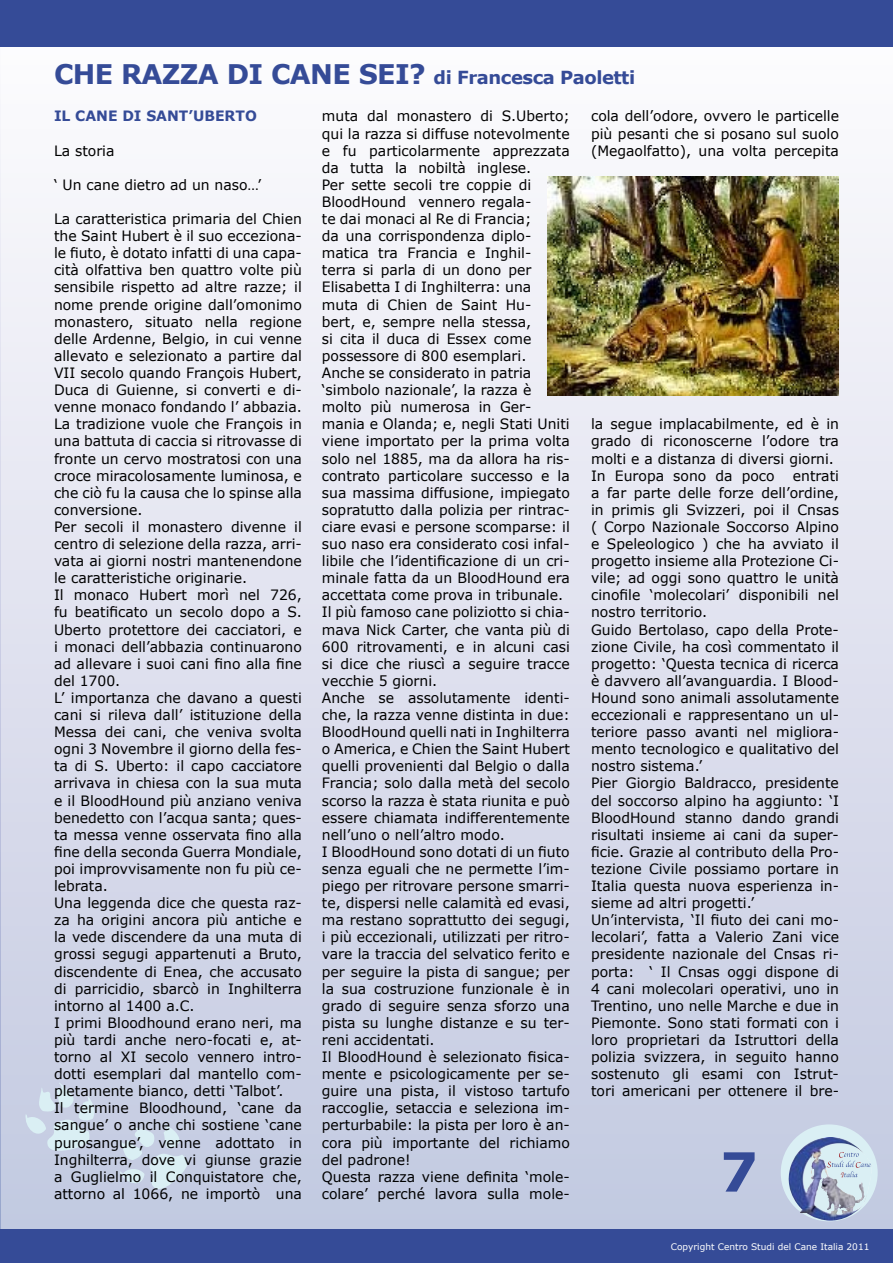
<style>
.page{position:relative;width:893px;height:1263px;background:#fff}
.page>*{position:absolute;margin:0;border:0;box-sizing:border-box;transform-origin:0 0}
.t1{font:700 54px "Verdana";color:#354b97}
.t2{font:700 18px "Verdana";letter-spacing:-.025em;color:#354b97}
.t3{font:14.25px/17.1px "Verdana";color:#000}
.t4{font:700 14.25px "Verdana";color:#354b97}
.t5{font:9px "Verdana";color:#fff}
.s1{font-size:27px}
</style>
<div class="page">
<div style="left:0;top:0;width:893px;height:1262px;background:linear-gradient(to bottom,#fefcfe,#c1c8e0)"></div>
<div style="left:0;top:0;width:893px;height:46px;background:#354b97"></div>
<div style="left:0;top:1229px;width:893px;height:34px;background:#354b97"></div>
<div style="left:781px;top:1124px;width:97px;height:97px;background:#daeff4;border-radius:50%"></div>
<img style="left:789px;top:1137px;width:83px;height:83px">
<svg style="left:802px;top:1142px;width:70px;height:74px"></svg>
<svg style="left:24px;top:1082px;width:73px;height:77px;background:#cdd9e8"></svg>
<svg style="left:119px;top:1124px;width:69px;height:76px;background:#ccd8e8"></svg>
<img style="left:547px;top:176px;width:292px;height:219px">
<p class="t2" style="left:54px;top:66px;width:583px"><span class="s1">CHE RAZZA DI CANE SEI?</span> di Francesca Paoletti</p>
<p class="t4" style="left:54px;top:107px;width:204px">IL CANE DI SANT’UBERTO</p>
<p class="t3" style="left:54px;top:141px;width:62px">La storia</p>
<p class="t3" style="left:54px;top:176px;width:209px">‘ Un cane dietro ad un naso…’</p>
<p class="t3" style="left:54px;top:210px;width:249px">La caratteristica primaria del Chien the Saint Hubert è il suo ecceziona&shy;le fiuto, è dotato infatti di una capa&shy;cità olfattiva ben quattro volte più sensibile rispetto ad altre razze; il nome prende origine dall’omonimo monastero, situato nella regione delle Ardenne, Belgio, in cui venne allevato e selezionato a partire dal VII secolo quando François Hubert, Duca di Guienne, si converti e di&shy;venne monaco fondando l’ abbazia.<br>La tradizione vuole che François in una battuta di caccia si ritrovasse di fronte un cervo mostratosi con una croce miracolosamente luminosa, e che ciò fu la causa che lo spinse alla conversione.<br>Per secoli il monastero divenne il centro di selezione della razza, arri&shy;vata ai giorni nostri mantenendone le caratteristiche originarie.<br>Il monaco Hubert morì nel 726, fu beatificato un secolo dopo a S.<br>Uberto protettore dei cacciatori, e i monaci dell’abbazia continuarono ad allevare i suoi cani fino alla fine del 1700.<br>L’ importanza che davano a questi cani si rileva dall’ istituzione della Messa dei cani, che veniva svolta ogni 3 Novembre il giorno della fes&shy;ta di S. Uberto: il capo cacciatore arrivava in chiesa con la sua muta e il BloodHound più anziano veniva benedetto con l’acqua santa; ques&shy;ta messa venne osservata fino alla fine della seconda Guerra Mondiale, poi improvvisamente non fu più ce&shy;lebrata.<br>Una leggenda dice che questa raz&shy;za ha origini ancora più antiche e la vede discendere da una muta di grossi segugi appartenuti a Bruto, discendente di Enea, che accusato di parricidio, sbarcò in Inghilterra intorno al 1400 a.C.<br>I primi Bloodhound erano neri, ma più tardi anche nero-focati e, at&shy;torno al XI secolo vennero intro&shy;dotti esemplari dal mantello com&shy;pletamente bianco, detti ‘Talbot’.<br>Il termine Bloodhound, ‘cane da sangue’ o anche chi sostiene ‘cane purosangue’, venne adottato in Inghilterra, dove vi giunse grazie a Guglielmo il Conquistatore che, attorno al 1066, ne importò una</p>
<p class="t3" style="left:322px;top:107px;width:249px">muta dal monastero di S.Uberto; qui la razza si diffuse notevolmente e fu particolarmente apprezzata da tutta la nobiltà inglese.<br>Per sette secoli tre coppie di<br>BloodHound vennero regala-<br>te dai monaci al Re di Francia;<br>da una corrispondenza diplo&shy;matica tra Francia e Inghil-<br>terra si parla di un dono per<br>Elisabetta I di Inghilterra: una muta di Chien de Saint Hu-<br>bert, e, sempre nella stessa,<br>si cita il duca di Essex come possessore di 800 esemplari.<br>Anche se considerato in patria ‘simbolo nazionale’, la razza è molto più numerosa in Ger&shy;mania e Olanda; e, negli Stati Uniti viene importato per la prima volta solo nel 1885, ma da allora ha ris&shy;contrato particolare successo e la sua massima diffusione, impiegato sopratutto dalla polizia per rintrac&shy;ciare evasi e persone scomparse: il suo naso era considerato cosi infal&shy;libile che l’identificazione di un cri&shy;minale fatta da un BloodHound era accettata come prova in tribunale.<br>Il più famoso cane poliziotto si chia&shy;mava Nick Carter, che vanta più di<br>600 ritrovamenti, e in alcuni casi si dice che riuscì a seguire tracce vecchie 5 giorni.<br>Anche se assolutamente identi&shy;che, la razza venne distinta in due:<br>BloodHound quelli nati in Inghilterra o America, e Chien the Saint Hubert quelli provenienti dal Belgio o dalla<br>Francia; solo dalla metà del secolo scorso la razza è stata riunita e può essere chiamata indifferentemente nell’uno o nell’altro modo.<br>I BloodHound sono dotati di un fiuto senza eguali che ne permette l’im&shy;piego per ritrovare persone smarri&shy;te, dispersi nelle calamità ed evasi, ma restano soprattutto dei segugi, i più eccezionali, utilizzati per ritro&shy;vare la traccia del selvatico ferito e per seguire la pista di sangue; per la sua costruzione funzionale è in grado di seguire senza sforzo una pista su lunghe distanze e su ter&shy;reni accidentati.<br>Il BloodHound è selezionato fisica&shy;mente e psicologicamente per se&shy;guire una pista, il vistoso tartufo raccoglie, setaccia e seleziona im&shy;perturbabile: la pista per loro è an&shy;cora più importante del richiamo del padrone!<br>Questa razza viene definita ‘mole&shy;colare’ perché lavora sulla mole-</p>
<p class="t3" style="left:591px;top:107px;width:249px;text-align:justify">cola dell’odore, ovvero le particelle più pesanti che si posano sul suolo (Megaolfatto), una volta percepita</p>
<p class="t3" style="left:591px;top:415px;width:249px">la segue implacabilmente, ed è in grado di riconoscerne l’odore tra molti e a distanza di diversi giorni.<br>In Europa sono da poco</p>
<p class="t3" style="left:591px;top:466px;width:249px;text-indent:202px">entrati a far parte delle forze dell’ordine, in primis gli Svizzeri, poi il Cnsas ( Corpo Nazionale Soccorso Alpino e Speleologico ) che ha avviato il progetto insieme alla Protezione Ci&shy;vile; ad oggi sono quattro le unità cinofile ‘molecolari’ disponibili nel nostro territorio.<br>Guido Bertolaso, capo della Prote&shy;zione Civile, ha così commentato il progetto: ‘Questa tecnica di ricerca è davvero all’avanguardia. I Blood-Hound sono animali assolutamente eccezionali e rappresentano un ul&shy;teriore passo avanti nel migliora&shy;mento tecnologico e qualitativo del nostro sistema.’<br>Pier Giorgio Baldracco, presidente del soccorso alpino ha aggiunto: ‘I BloodHound stanno dando grandi risultati insieme ai cani da super&shy;ficie. Grazie al contributo della Pro&shy;tezione Civile possiamo portare in Italia questa nuova esperienza in&shy;sieme ad altri progetti.’ Un’intervista, ‘Il fiuto dei cani mo&shy;lecolari’, fatta a Valerio Zani vice presidente nazionale del Cnsas ri&shy;porta: ‘ Il Cnsas oggi dispone di 4 cani molecolari operativi, uno in Trentino, uno nelle Marche e due in Piemonte. Sono stati formati con i loro proprietari da Istruttori della polizia svizzera, in seguito hanno sostenuto gli esami con Istrut&shy;tori americani per ottenere il bre-</p>
<h1 class="t1" style="left:720px;top:1137px;width:40px">7</h1>
<p class="t5" style="left:671px;top:1241px;width:200px">Copyright Centro Studi del Cane Italia 2011</p>
</div>
